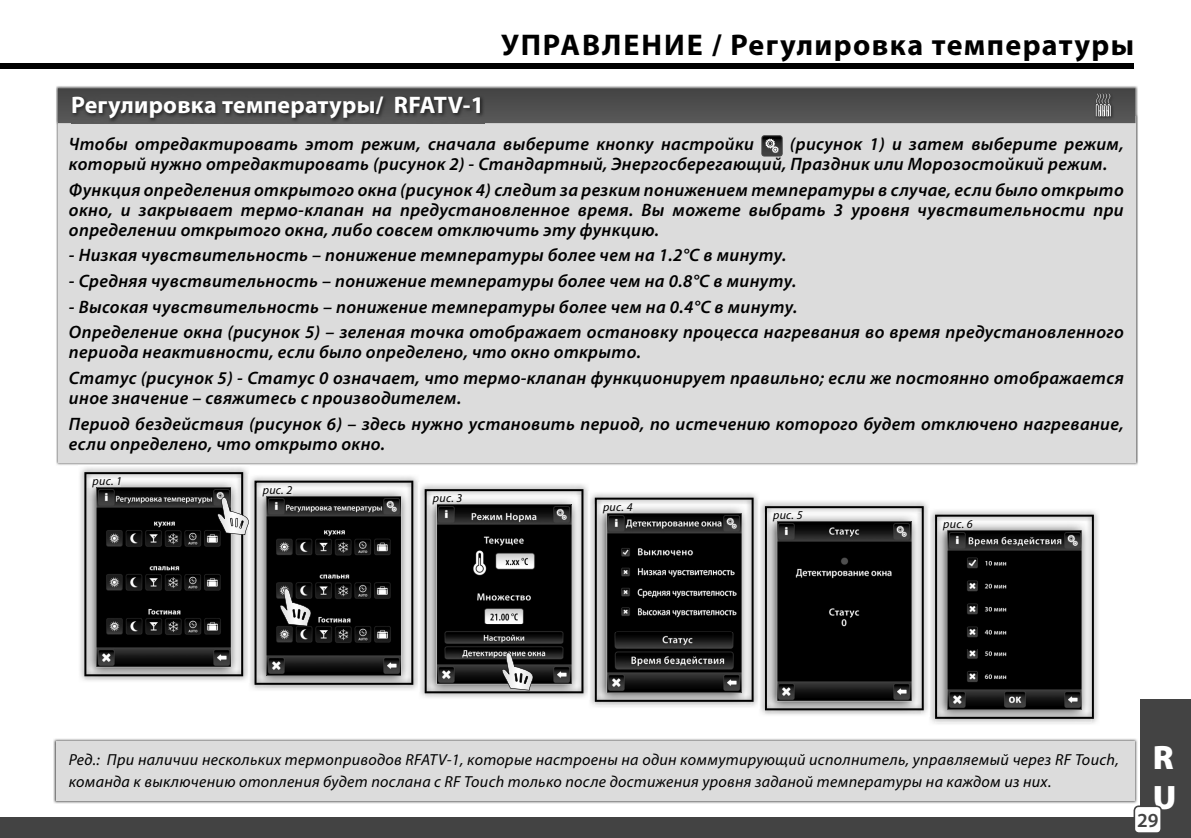
<style>
.page{position:relative;width:1191px;height:838px;background:#fff}
.page>*{position:absolute;margin:0;border:0;box-sizing:border-box;transform-origin:0 0}
.t1{font:900 34px/40.8px "Myriad Pro";color:#fff}
.t2{font:700 30px "Myriad Pro";letter-spacing:.045em;color:#000}
.t3{font:700 24px "Myriad Pro";letter-spacing:.01em;color:#fff}
.t4{font:600 20px "Myriad Pro";color:#434343}
.t5{font:italic 600 18px/20px "Myriad Pro";letter-spacing:.02em;color:#000}
.t6{font:italic 16px/22px "Myriad Pro";letter-spacing:.02em;color:#000}
.t7{font:italic 12px "Myriad Pro";letter-spacing:.02em;color:#000}
</style>
<div class="page">
<div style="left:1140px;top:699px;width:51px;height:139px;background:#434343"></div>
<div style="left:59px;top:117px;width:1077px;height:346px;background:#dcdcdc"></div>
<svg style="left:761px;top:135px;width:21px;height:21px"></svg>
<img style="left:80px;top:467px;width:167px;height:212px">
<img style="left:251px;top:477px;width:167px;height:213px">
<img style="left:420px;top:484px;width:168px;height:214px">
<img style="left:424px;top:495px;width:157px;height:202px">
<img style="left:590px;top:493px;width:168px;height:214px">
<img style="left:594px;top:504px;width:157px;height:201px">
<svg style="left:595px;top:497px;width:158px;height:205px;background:#414141"></svg>
<img style="left:760px;top:501px;width:168px;height:214px">
<svg style="left:765px;top:506px;width:158px;height:204px;background:#363636"></svg>
<img style="left:930px;top:510px;width:168px;height:214px">
<svg style="left:935px;top:514px;width:158px;height:205px;background:#3a3a3a"></svg>
<svg style="left:58px;top:88px;width:1077px;height:35px;background:#4b4b4b"></svg>
<img style="left:54px;top:738px;width:1083px;height:65px">
<div style="left:56px;top:741px;width:1078px;height:60px;background:#dcdcdc"></div>
<div style="left:0;top:817px;width:1191px;height:21px;background:#434343"></div>
<svg style="left:1133px;top:805px;width:28px;height:28px"></svg>
<div style="left:0;top:64px;width:1133px;height:5px;background:#000"></div>
<svg style="left:84px;top:472px;width:329px;height:213px;background:#4c4c4c"></svg>
<svg style="left:425px;top:489px;width:158px;height:204px;background:#454545"></svg>
<p class="t3" style="left:71px;top:96px;width:414px">Регулировка температуры/ RFATV-1</p>
<p class="t2" style="left:501px;top:34px;width:634px">УПРАВЛЕНИЕ / Регулировка температуры</p>
<p class="t5" style="left:69px;top:135px;width:1056px;text-indent:721px">(рисунок 1) и затем выберите режим, который нужно отредактировать (рисунок 2) - Стандартный, Энергосберегающий, Праздник или Морозостойкий режим.</p>
<p class="t5" style="left:69px;top:181px;width:1056px;text-align:justify">Функция определения открытого окна (рисунок 4) следит за резким понижением температуры в случае, если было открыто окно, и закрывает термо-клапан на предустановленное время. Вы можете выбрать 3 уровня чувствительности при определении открытого окна, либо совсем отключить эту функцию.</p>
<p class="t5" style="left:69px;top:247px;width:719px">- Низкая чувствительность – понижение температуры более чем на 1.2°C в минуту.</p>
<p class="t5" style="left:69px;top:272px;width:729px">- Средняя чувствительность – понижение температуры более чем на 0.8°C в минуту.</p>
<p class="t5" style="left:69px;top:295px;width:1056px;line-height:25.6px">- Высокая чувствительность – понижение температуры более чем на 0.4°C в минуту.<br>Определение окна (рисунок 5) – зеленая точка отображает остановку процесса нагревания во время предустановленного</p>
<p class="t5" style="left:69px;top:341px;width:1056px;line-height:25.6px">периода неактивности, если было определено, что окно открыто.<br>Статус (рисунок 5) - Статус 0 означает, что термо-клапан функционирует правильно; если же постоянно отображается</p>
<p class="t5" style="left:69px;top:387px;width:1056px;line-height:25.6px">иное значение – свяжитесь с производителем.<br>Период бездействия (рисунок 6) – здесь нужно установить период, по истечению которого будет отключено нагревание,</p>
<p class="t5" style="left:69px;top:435px;width:318px">если определено, что открыто окно.</p>
<p class="t5" style="left:69px;top:135px;width:686px">Чтобы отредактировать этот режим, сначала выберите кнопку настройки</p>
<p class="t7" style="left:93px;top:476px;width:31px">рис. 1</p>
<p class="t7" style="left:263px;top:485px;width:31px">рис. 2</p>
<p class="t7" style="left:433px;top:493px;width:31px">рис. 3</p>
<p class="t7" style="left:603px;top:502px;width:31px">рис. 4</p>
<p class="t7" style="left:773px;top:510px;width:31px">рис. 5</p>
<p class="t7" style="left:943px;top:519px;width:31px">рис. 6</p>
<p class="t6" style="left:69px;top:750px;width:1051px">Ред.: При наличии нескольких термоприводов RFATV-1, которые настроены на один коммутирующий исполнитель, управляемый через RF Touch, команда к выключению отопления будет послана с RF Touch только после достижения уровня заданой температуры на каждом из них.</p>
<p class="t1" style="left:1152px;top:739px;width:25px">R<br>U</p>
<p class="t4" style="left:1137px;top:812px;width:23px">29</p>
</div>
